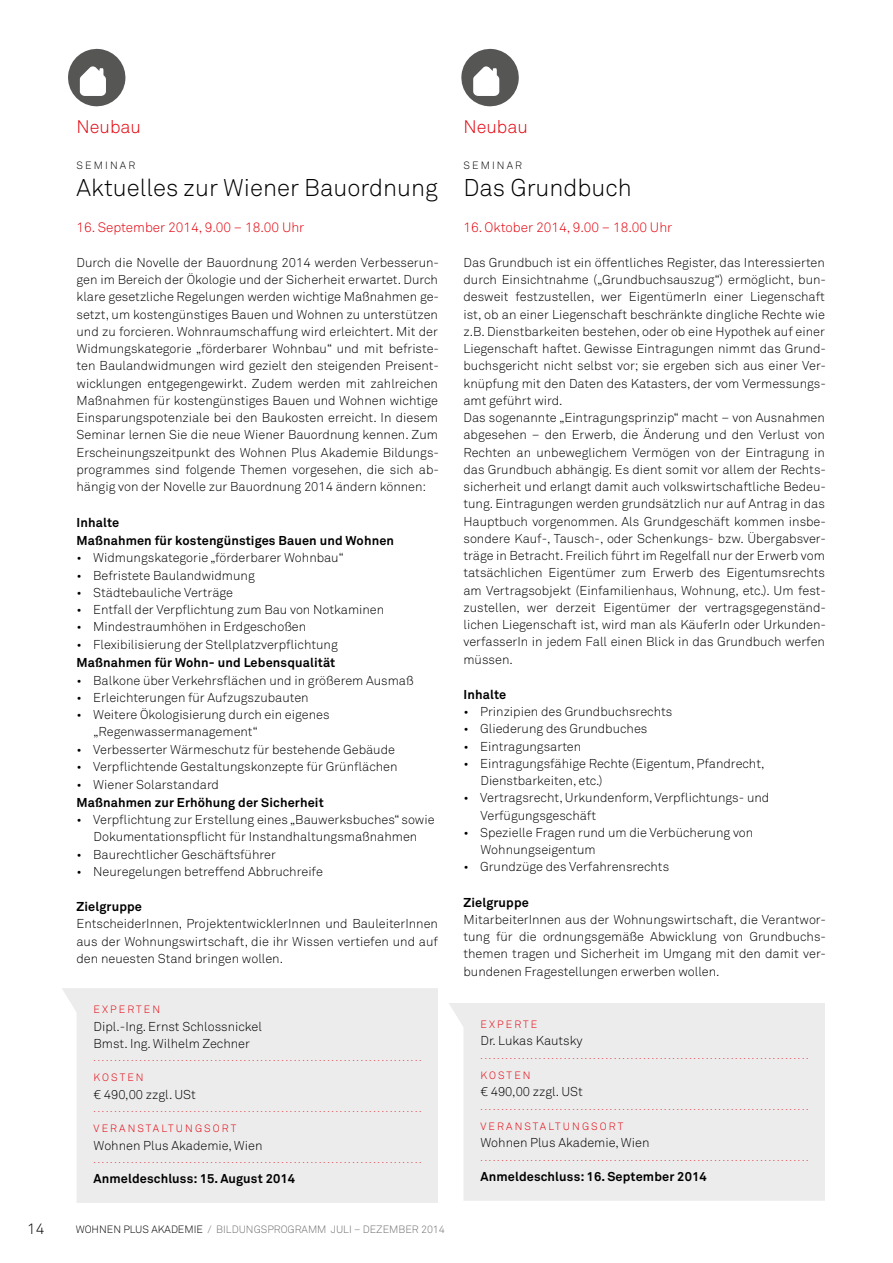
<style>
.page{position:relative;width:893px;height:1263px;background:#fff}
.page>*{position:absolute;margin:0;border:0;box-sizing:border-box;transform-origin:0 0}
.t1{font:300 24px "Akkurat";color:#000}
.t2{font:300 18px "Akkurat";color:#e3000b}
.t3{font:300 15px "Akkurat";color:#000}
.t4{font:300 13.5px "Akkurat";color:#e3000b}
.t5{font:300 12.75px/17.2px "Akkurat";color:#000}
.t6{font:700 12.75px/18px "Akkurat";letter-spacing:.01em;color:#000}
.t7{font:300 10.5px "Akkurat";letter-spacing:.2em;color:#e3000b}
.t8{font:300 10.5px "Akkurat";color:#6e6e6e}
.t9{font:300 10.5px "Akkurat";color:#000}
.t10{font:300 10.5px "Akkurat";letter-spacing:.2em;color:#000}
.t11{font:300 9px "Akkurat";color:#e3000b}
.s1{color:#6e6e6e}
</style>
<div class="page">
<div style="left:62px;top:988px;width:376px;height:215px;background:#ececec"></div>
<svg style="left:68px;top:48px;width:58px;height:59px"></svg>
<svg style="left:461px;top:48px;width:58px;height:59px"></svg>
<div style="left:449px;top:1003px;width:376px;height:198px;background:#ececec"></div>
<h2 class="t2" style="left:77px;top:116px;width:66px">Neubau</h2>
<p class="t10" style="left:77px;top:159px;width:60px">SEMINAR</p>
<h1 class="t1" style="left:77px;top:174px;width:363px">Aktuelles zur Wiener Bauordnung</h1>
<p class="t4" style="left:77px;top:220px;width:229px">16. September 2014, 9.00 – 18.00 Uhr</p>
<p class="t5" style="left:77px;top:254px;width:364px;text-align:justify">Durch die Novelle der Bauordnung 2014 werden Verbesserun&shy;gen im Bereich der Ökologie und der Sicherheit erwartet. Durch klare gesetzliche Regelungen werden wichtige Maßnahmen ge&shy;setzt, um kostengünstiges Bauen und Wohnen zu unterstützen und zu forcieren. Wohnraumschaffung wird erleichtert. Mit der Widmungskategorie „förderbarer Wohnbau“ und mit befriste&shy;ten Baulandwidmungen wird gezielt den steigenden Preisent&shy;wicklungen entgegengewirkt. Zudem werden mit zahlreichen Maßnahmen für kostengünstiges Bauen und Wohnen wichtige Einsparungspotenziale bei den Baukosten erreicht. In diesem Seminar lernen Sie die neue Wiener Bauordnung kennen. Zum Erscheinungszeitpunkt des Wohnen Plus Akademie Bildungs&shy;programmes sind folgende Themen vorgesehen, die sich ab&shy;hängig von der Novelle zur Bauordnung 2014 ändern können:</p>
<p class="t6" style="left:77px;top:514px;width:319px">Inhalte<br>Maßnahmen für kostengünstiges Bauen und Wohnen</p>
<p class="t5" style="left:77px;top:549px;width:269px">• Widmungskategorie „förderbarer Wohnbau“</p>
<p class="t5" style="left:77px;top:567px;width:180px">• Befristete Baulandwidmung</p>
<p class="t5" style="left:77px;top:584px;width:158px">• Städtebauliche Verträge</p>
<p class="t5" style="left:77px;top:601px;width:309px">• Entfall der Verpflichtung zum Bau von Notkaminen</p>
<p class="t5" style="left:77px;top:618px;width:231px">• Mindestraumhöhen in Erdgeschoßen</p>
<p class="t5" style="left:77px;top:636px;width:263px">• Flexibilisierung der Stellplatzverpflichtung</p>
<p class="t6" style="left:77px;top:654px;width:260px">Maßnahmen für Wohn- und Lebensqualität</p>
<p class="t5" style="left:77px;top:672px;width:339px">• Balkone über Verkehrsflächen und in größerem Ausmaß</p>
<p class="t5" style="left:77px;top:689px;width:234px">• Erleichterungen für Aufzugszubauten</p>
<p class="t5" style="left:94px;top:706px;width:237px;text-indent:-17px">• Weitere Ökologisierung durch ein eigenes „Regenwassermanagement“</p>
<p class="t5" style="left:77px;top:741px;width:320px">• Verbesserter Wärmeschutz für bestehende Gebäude</p>
<p class="t5" style="left:77px;top:758px;width:322px">• Verpflichtende Gestaltungskonzepte für Grünflächen</p>
<p class="t5" style="left:77px;top:776px;width:144px">• Wiener Solarstandard</p>
<p class="t6" style="left:77px;top:793px;width:249px">Maßnahmen zur Erhöhung der Sicherheit</p>
<p class="t5" style="left:77px;top:811px;width:360px;text-align:center">• Verpflichtung zur Erstellung eines „Bauwerksbuches“ sowie<br>Dokumentationspflicht für Instandhaltungsmaßnahmen</p>
<p class="t5" style="left:77px;top:846px;width:201px">• Baurechtlicher Geschäftsführer</p>
<p class="t5" style="left:77px;top:863px;width:248px">• Neuregelungen betreffend Abbruchreife</p>
<p class="t6" style="left:77px;top:898px;width:67px">Zielgruppe</p>
<p class="t5" style="left:77px;top:915px;width:363px;text-align:justify">EntscheiderInnen, ProjektentwicklerInnen und BauleiterInnen aus der Wohnungswirtschaft, die ihr Wissen vertiefen und auf den neuesten Stand bringen wollen.</p>
<p class="t7" style="left:94px;top:1003px;width:68px">EXPERTEN</p>
<p class="t5" style="left:94px;top:1018px;width:170px">Dipl.-Ing. Ernst Schlossnickel<br>Bmst. Ing. Wilhelm Zechner</p>
<p class="t11" style="left:94px;top:1053px;width:330px">...............................................................................</p>
<p class="t7" style="left:94px;top:1071px;width:52px">KOSTEN</p>
<p class="t5" style="left:94px;top:1086px;width:104px">€ 490,00 zzgl. USt</p>
<p class="t11" style="left:94px;top:1104px;width:330px">...............................................................................</p>
<p class="t7" style="left:94px;top:1122px;width:144px">VERANSTALTUNGSORT</p>
<p class="t5" style="left:94px;top:1137px;width:171px">Wohnen Plus Akademie, Wien</p>
<p class="t11" style="left:94px;top:1154px;width:330px">...............................................................................</p>
<p class="t6" style="left:94px;top:1170px;width:203px">Anmeldeschluss: 15. August 2014</p>
<p class="t3" style="left:27px;top:1220px;width:19px">14</p>
<p class="t9" style="left:76px;top:1223px;width:155px">WOHNEN PLUS AKADEMIE <span class="s1">/ Bildun</span></p>
<p class="t8" style="left:254px;top:1223px;width:57px">gsprogramm</p>
<p class="t8" style="left:331px;top:1223px;width:11px">Juli</p>
<p class="t8" style="left:354px;top:1223px;width:37px">– Dezembe</p>
<p class="t8" style="left:412px;top:1223px;width:35px">r 2014</p>
<h2 class="t2" style="left:463px;top:116px;width:66px">Neubau</h2>
<p class="t10" style="left:463px;top:159px;width:60px">SEMINAR</p>
<h1 class="t1" style="left:463px;top:174px;width:170px">Das Grundbuch</h1>
<p class="t4" style="left:463px;top:220px;width:210px">16. Oktober 2014, 9.00 – 18.00 Uhr</p>
<p class="t5" style="left:463px;top:254px;width:364px">Das Grundbuch ist ein öffentliches Register, das Interessierten durch Einsichtnahme („Grundbuchsauszug“) ermöglicht, bun&shy;desweit festzustellen, wer EigentümerIn einer Liegenschaft ist, ob an einer Liegenschaft beschränkte dingliche Rechte wie z.B. Dienstbarkeiten bestehen, oder ob eine Hypothek auf einer Liegenschaft haftet. Gewisse Eintragungen nimmt das Grund&shy;buchsgericht nicht selbst vor; sie ergeben sich aus einer Ver&shy;knüpfung mit den Daten des Katasters, der vom Vermessungs&shy;amt geführt wird.<br>Das sogenannte „Eintragungsprinzip“ macht – von Ausnahmen abgesehen – den Erwerb, die Änderung und den Verlust von Rechten an unbeweglichem Vermögen von der Eintragung in das Grundbuch abhängig. Es dient somit vor allem der Rechts&shy;sicherheit und erlangt damit auch volkswirtschaftliche Bedeu&shy;tung. Eintragungen werden grundsätzlich nur auf Antrag in das Hauptbuch vorgenommen. Als Grundgeschäft kommen insbe&shy;sondere Kauf-, Tausch-, oder Schenkungs- bzw. Übergabsver&shy;träge in Betracht. Freilich führt im Regelfall nur der Erwerb vom tatsächlichen Eigentümer zum Erwerb des Eigentumsrechts am Vertragsobjekt (Einfamilienhaus, Wohnung, etc.). Um fest&shy;zustellen, wer derzeit Eigentümer der vertragsgegenständ&shy;lichen Liegenschaft ist, wird man als KäuferIn oder Urkunden&shy;verfasserIn in jedem Fall einen Blick in das Grundbuch werfen müssen.</p>
<p class="t6" style="left:463px;top:685px;width:44px">Inhalte</p>
<p class="t5" style="left:463px;top:703px;width:210px">• Prinzipien des Grundbuchsrechts</p>
<p class="t5" style="left:463px;top:720px;width:185px">• Gliederung des Grundbuches</p>
<p class="t5" style="left:463px;top:738px;width:119px">• Eintragungsarten</p>
<p class="t5" style="left:480px;top:755px;width:286px;text-indent:-17px">• Eintragungsfähige Rechte (Eigentum, Pfandrecht,<br>Dienstbarkeiten, etc.)</p>
<p class="t5" style="left:480px;top:789px;width:290px;text-indent:-17px">• Vertragsrecht, Urkundenform, Verpflichtungs- und<br>Verfügungsgeschäft</p>
<p class="t5" style="left:480px;top:824px;width:274px;text-indent:-17px">• Spezielle Fragen rund um die Verbücherung von<br>Wohnungseigentum</p>
<p class="t5" style="left:463px;top:858px;width:207px">• Grundzüge des Verfahrensrechts</p>
<p class="t6" style="left:463px;top:893px;width:67px">Zielgruppe</p>
<p class="t5" style="left:463px;top:911px;width:364px">MitarbeiterInnen aus der Wohnungswirtschaft, die Verantwor&shy;tung für die ordnungsgemäße Abwicklung von Grundbuchs&shy;themen tragen und Sicherheit im Umgang mit den damit ver&shy;bundenen Fragestellungen erwerben wollen.</p>
<p class="t7" style="left:480px;top:1018px;width:58px">EXPERTE</p>
<p class="t5" style="left:480px;top:1032px;width:104px">Dr. Lukas Kautsky</p>
<p class="t11" style="left:480px;top:1050px;width:330px">...............................................................................</p>
<p class="t7" style="left:480px;top:1069px;width:52px">KOSTEN</p>
<p class="t5" style="left:480px;top:1083px;width:104px">€ 490,00 zzgl. USt</p>
<p class="t11" style="left:480px;top:1101px;width:330px">...............................................................................</p>
<p class="t7" style="left:480px;top:1120px;width:144px">VERANSTALTUNGSORT</p>
<p class="t5" style="left:480px;top:1134px;width:171px">Wohnen Plus Akademie, Wien</p>
<p class="t11" style="left:480px;top:1152px;width:330px">...............................................................................</p>
<p class="t6" style="left:480px;top:1167px;width:228px">Anmeldeschluss: 16. September 2014</p>
</div>
